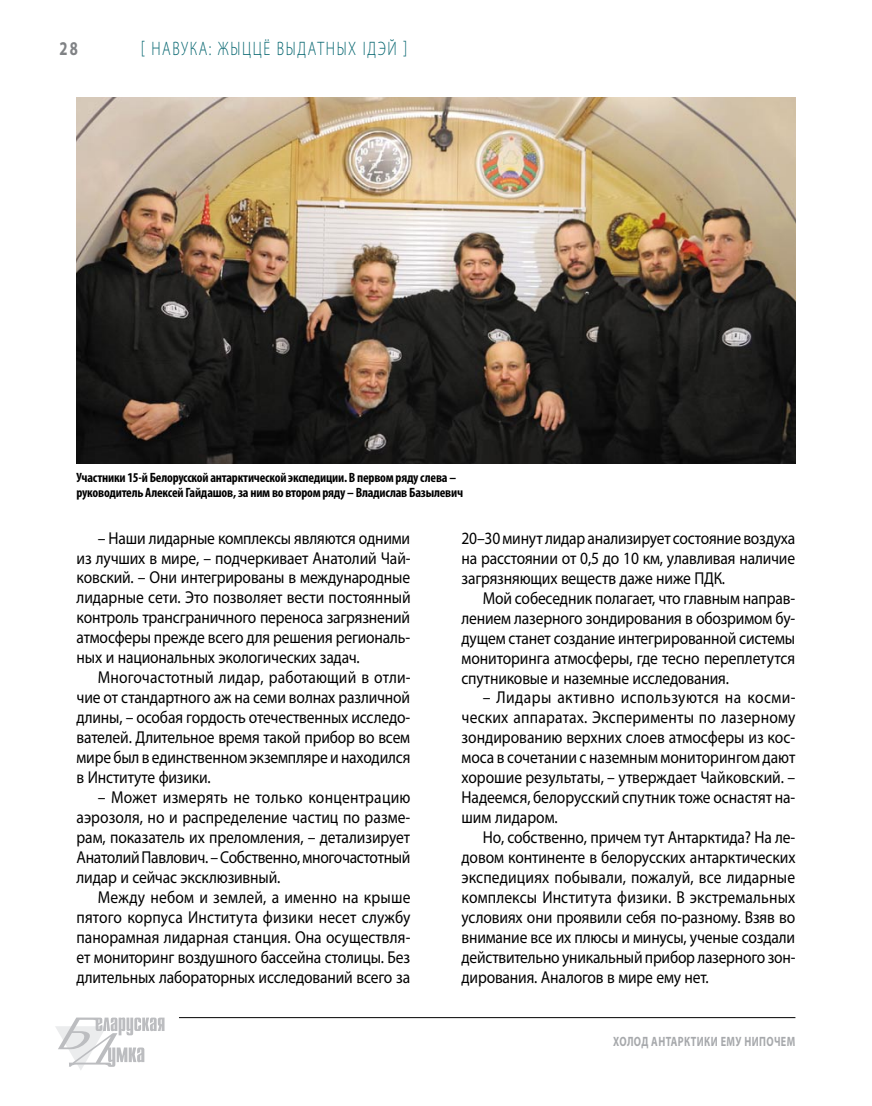
<style>
.page{position:relative;width:872px;height:1106px;background:#fff}
.page>*{position:absolute;margin:0;border:0;box-sizing:border-box;transform-origin:0 0}
.t1{font:300 19.5px "Myriad Pro";letter-spacing:.11em;color:#00636d;scale:.75 1}
.t2{font:700 19.5px "Myriad Pro";color:#808285;scale:.75 1}
.t3{font:17.25px/20px "Myriad Pro";letter-spacing:-.01em;color:#000;text-align:justify;scale:.9 1}
.t4{font:700 condensed 13.5px/15px "Myriad Pro";letter-spacing:-.015em;color:#000}
.t5{font:700 13.5px "Myriad Pro";letter-spacing:.04em;color:#a7a9ac;scale:.75 1}
</style>
<div class="page">
<hr style="left:179px;top:1017px;width:616px;height:1px;background:#000">
<svg style="left:55px;top:1017px;width:109px;height:53px"></svg>
<img style="left:77px;top:97px;width:718px;height:367px">
<p class="t2" style="left:60px;top:36px;width:26px">28</p>
<p class="t1" style="left:141px;top:38px;width:357px">[ Навука: жыццё выдатн ых ідэй ]</p>
<p class="t4" style="left:77px;top:470px;width:388px">Участники 15-й Белорусской антарктической экспедиции. В первом ряду слева – руководитель Алексей Гайдашов, за ним во втором ряду – Владислав Базылевич</p>
<p class="t3" style="left:77px;top:527px;width:373px;text-indent:21px">– Наши лидарные комплексы являются одними из лучших в мире, – подчеркивает Анатолий Чай&shy;ковский. – Они интегрированы в международные лидарные сети. Это позволяет вести постоянный контроль трансграничного переноса загрязнений атмосферы прежде всего для решения региональ&shy;ных и национальных экологических задач.</p>
<p class="t3" style="left:77px;top:667px;width:372px;text-indent:21px">Многочастотный лидар, работающий в отли&shy;чие от стандартного аж на семи волнах различной длины, – особая гордость отечественных исследо&shy;вателей. Длительное время такой прибор во всем мире был в единственном экземпляре и находился в Институте физики.</p>
<p class="t3" style="left:77px;top:787px;width:372px;text-indent:21px">– Может измерять не только концентрацию аэрозоля, но и распределение частиц по разме&shy;рам, показатель их преломления, – детализирует Анатолий Павлович. – Собственно, многочастотный лидар и сейчас эксклюзивный.</p>
<p class="t3" style="left:77px;top:887px;width:373px;text-indent:21px">Между небом и землей, а именно на крыше пятого корпуса Института физики несет службу панорамная лидарная станция. Она осуществля&shy;ет мониторинг воздушного бассейна столицы. Без длительных лабораторных исследований всего за</p>
<p class="t3" style="left:461px;top:527px;width:372px">20–30 минут лидар анализирует состояние воздуха на расстоянии от 0,5 до 10 км, улавливая наличие загрязняющих веществ даже ниже ПДК.</p>
<p class="t3" style="left:461px;top:587px;width:372px;text-indent:21px">Мой собеседник полагает, что главным направ&shy;лением лазерного зондирования в обозримом бу&shy;дущем станет создание интегрированной системы мониторинга атмосферы, где тесно переплетутся спутниковые и наземные исследования.</p>
<p class="t3" style="left:461px;top:687px;width:373px;text-indent:21px">– Лидары активно используются на косми&shy;ческих аппаратах. Эксперименты по лазерному зондированию верхних слоев атмосферы из кос&shy;моса в сочетании с наземным мониторингом дают хорошие результаты, – утверждает Чайковский. – Надеемся, белорусский спутник тоже оснастят на&shy;шим лидаром.</p>
<p class="t3" style="left:461px;top:827px;width:372px;text-indent:21px">Но, собственно, причем тут Антарктида? На ле&shy;довом континенте в белорусских антарктических экспедициях побывали, пожалуй, все лидарные комплексы Института физики. В экстремальных условиях они проявили себя по-разному. Взяв во внимание все их плюсы и минусы, ученые создали действительно уникальный прибор лазерного зон&shy;дирования. Аналогов в мире ему нет.</p>
<p class="t5" style="left:613px;top:1032px;width:244px">Холод Антарктики ему нипочем</p>
</div>
